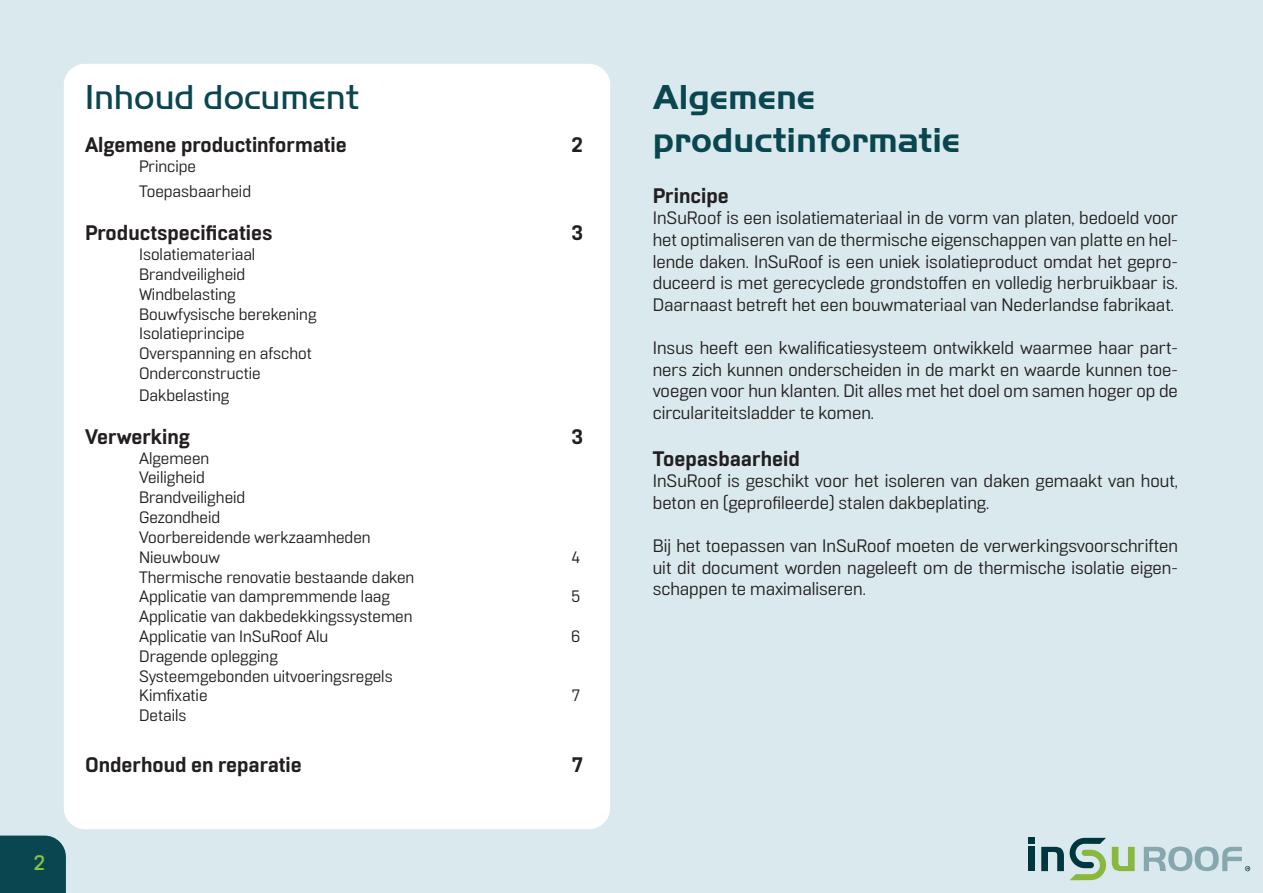
<style>
.page{position:relative;width:1263px;height:893px;background:#dae9ed}
.page>*{position:absolute;margin:0;border:0;box-sizing:border-box;transform-origin:0 0}
.t1{font:700 36px/43.2px "Handel Got D";color:#09464f}
.t2{font:300 36px "Handel Got D";color:#09464f}
.t3{font:700 21px "Normative Pro";color:#231f20}
.t4{font:500 21px "Normative Pro";color:#8bc63e}
.t5{font:18px/21.6px "Normative Pro";color:#231f20;text-align:justify}
.t6{font:16.5px/19.8px "Normative Pro";color:#231f20}
</style>
<div class="page">
<div style="left:64px;top:64px;width:546px;height:765px;background:#fff;border-radius:21px"></div>
<div style="left:0;top:836px;width:66px;height:57px;background:#09464f"></div>
<svg style="left:1112px;top:847px;width:23px;height:24px"></svg>
<svg style="left:1041px;top:838px;width:65px;height:42px"></svg>
<div style="left:1028px;top:838px;width:7px;height:6px;background:#00373f"></div>
<div style="left:1028px;top:847px;width:7px;height:24px;background:#00373f"></div>
<svg style="left:1144px;top:846px;width:106px;height:25px"></svg>
<p class="t4" style="left:34px;top:850px;width:14px">2</p>
<h1 class="t2" style="left:85px;top:77px;width:276px">Inhoud document</h1>
<p class="t3" style="left:85px;top:132px;width:263px">Algemene productinformatie</p>
<p class="t3" style="left:571px;top:132px;width:14px">2</p>
<p class="t6" style="left:139px;top:154px;width:114px;line-height:25.2px">Principe<br>Toepasbaarheid</p>
<p class="t3" style="left:85px;top:220px;width:189px">Productspecificaties</p>
<p class="t3" style="left:571px;top:220px;width:14px">3</p>
<p class="t6" style="left:139px;top:245px;width:179px">Isolatiemateriaal<br>Brandveiligheid<br>Windbelasting<br>Bouwfysische berekening<br>Isolatieprincipe<br>Overspanning en afschot<br>Onderconstructie</p>
<p class="t6" style="left:139px;top:385px;width:92px">Dakbelasting</p>
<p class="t3" style="left:85px;top:424px;width:106px">Verwerking</p>
<p class="t3" style="left:571px;top:424px;width:14px">3</p>
<p class="t6" style="left:139px;top:448px;width:233px">Algemeen<br>Veiligheid<br>Brandveiligheid<br>Gezondheid<br>Voorbereidende werkzaamheden<br>Nieuwbouw</p>
<p class="t6" style="left:571px;top:547px;width:11px">4</p>
<p class="t6" style="left:139px;top:567px;width:277px">Thermische renovatie bestaande daken<br>Applicatie van dampremmende laag</p>
<p class="t6" style="left:139px;top:607px;width:275px">Applicatie van dakbedekkingssystemen<br>Applicatie van InSuRoof Alu</p>
<p class="t6" style="left:139px;top:646px;width:255px">Dragende oplegging<br>Systeemgebonden uitvoeringsregels<br>Kimfixatie</p>
<p class="t6" style="left:571px;top:587px;width:11px">5</p>
<p class="t6" style="left:571px;top:626px;width:11px">6</p>
<p class="t6" style="left:571px;top:686px;width:11px">7</p>
<p class="t6" style="left:139px;top:706px;width:49px">Details</p>
<p class="t3" style="left:85px;top:751px;width:218px">Onderhoud en reparatie</p>
<p class="t3" style="left:571px;top:751px;width:14px">7</p>
<h1 class="t1" style="left:653px;top:76px;width:309px">Algemene productinformatie</h1>
<p class="t3" style="left:653px;top:183px;width:78px">Principe</p>
<p class="t5" style="left:653px;top:207px;width:527px">InSuRoof is een isolatiemateriaal in de vorm van platen, bedoeld voor het optimaliseren van de thermische eigenschappen van platte en hel&shy;lende daken. InSuRoof is een uniek isolatieproduct omdat het gepro&shy;duceerd is met gerecyclede grondstoffen en volledig herbruikbaar is.<br>Daarnaast betreft het een bouwmateriaal van Nederlandse fabrikaat.</p>
<p class="t5" style="left:653px;top:337px;width:527px">Insus heeft een kwalificatiesysteem ontwikkeld waarmee haar part&shy;ners zich kunnen onderscheiden in de markt en waarde kunnen toe&shy;voegen voor hun klanten. Dit alles met het doel om samen hoger op de circulariteitsladder te komen.</p>
<p class="t3" style="left:653px;top:445px;width:149px">Toepasbaarheid</p>
<p class="t5" style="left:653px;top:470px;width:527px">InSuRoof is geschikt voor het isoleren van daken gemaakt van hout, beton en (geprofileerde) stalen dakbeplating.</p>
<p class="t5" style="left:653px;top:535px;width:527px">Bij het toepassen van InSuRoof moeten de verwerkingsvoorschriften uit dit document worden nageleeft om de thermische isolatie eigen&shy;schappen te maximaliseren.</p>
</div>
